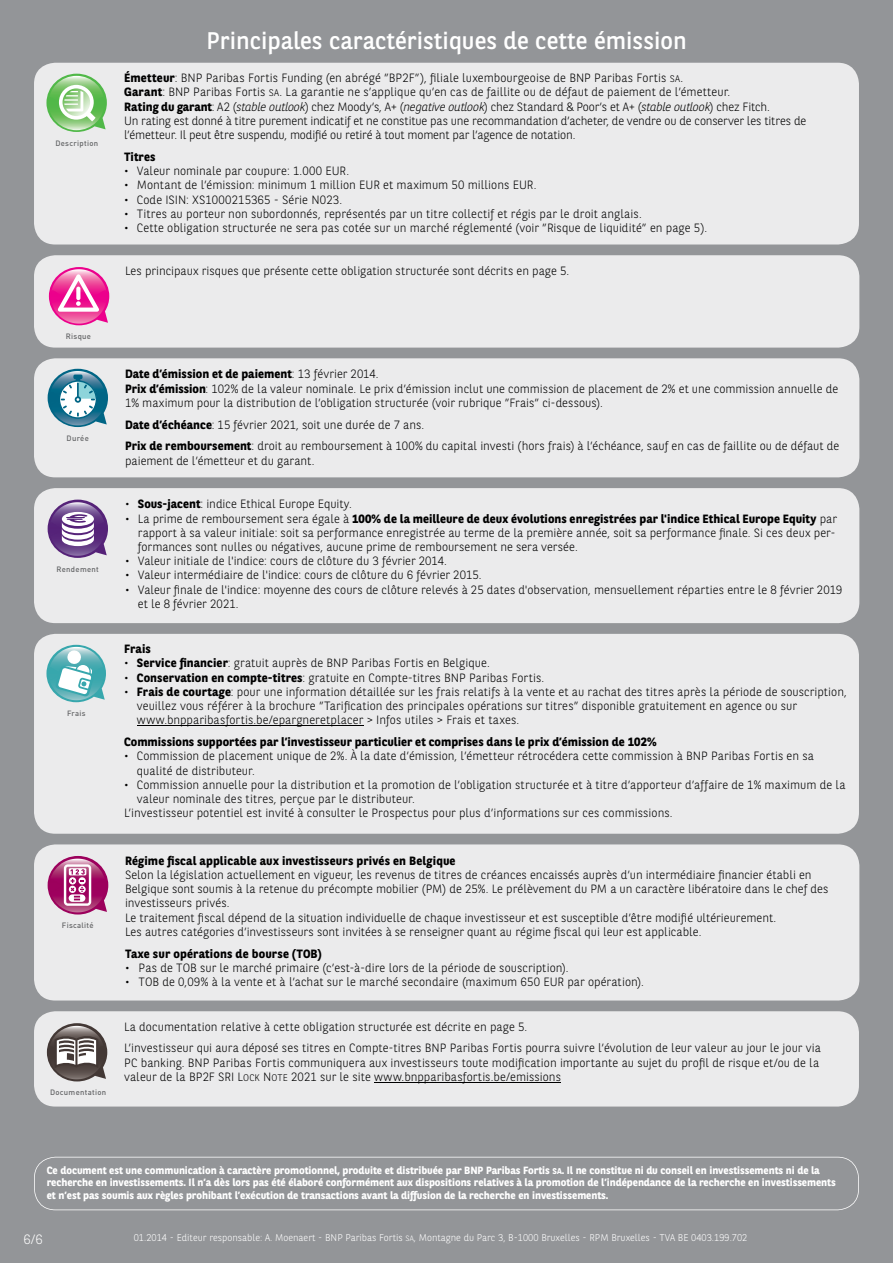
<style>
.page{position:relative;width:893px;height:1263px;background:#939598}
.page>*{position:absolute;margin:0;border:0;box-sizing:border-box;transform-origin:0 0}
.t1{font:24px "BNPP Sans";color:#fff}
.t2{font:300 13.5px "BNPP Sans";color:#fff}
.t3{font:300 12px/14.2px "BNPP Sans";letter-spacing:.005em;color:#000}
.t4{font:700 12px "BNPP Sans";letter-spacing:.01em;color:#000}
.t5{font:700 10.5px/12.8px "BNPP Sans";letter-spacing:-.005em;color:#fff}
.t6{font:300 9.75px "BNPP Sans";color:#fff}
.t7{font:500 7.65px "DIN";letter-spacing:.04em;color:#636466}
.s1{font-weight:700}
.s2{font-family:"BNPP Sans Light SC800";font-weight:400;font-size:9.6px}
.s3{font-style:italic}
.s4{font-family:"BNPP Sans Light SC800";font-weight:400}
.s5{font-family:"BNPP Sans Bold SC800";font-weight:400;font-size:8.4px}
.s6{font-family:"BNPP Sans Light SC800";font-weight:400;font-size:7.8px}
</style>
<div class="page">
<svg style="left:34px;top:1157px;width:825px;height:53px"></svg>
<div style="left:34px;top:488px;width:825px;height:135px;background:#ebebec;border-radius:21px"></div>
<svg style="left:48px;top:500px;width:60px;height:58px"></svg>
<div style="left:34px;top:358px;width:825px;height:119px;background:#ebebec;border-radius:21px"></div>
<svg style="left:48px;top:369px;width:60px;height:58px"></svg>
<div style="left:34px;top:255px;width:825px;height:93px;background:#ebebec;border-radius:21px"></div>
<svg style="left:49px;top:267px;width:60px;height:58px"></svg>
<div style="left:34px;top:844px;width:825px;height:156px;background:#ebebec;border-radius:21px"></div>
<svg style="left:48px;top:856px;width:60px;height:58px"></svg>
<div style="left:34px;top:63px;width:825px;height:181px;background:#ebebec;border-radius:21px"></div>
<svg style="left:46px;top:74px;width:61px;height:58px"></svg>
<div style="left:34px;top:634px;width:825px;height:200px;background:#ebebec;border-radius:21px"></div>
<svg style="left:46px;top:645px;width:60px;height:57px"></svg>
<hr style="left:137px;top:725px;width:226px;height:1px;background:#000">
<div style="left:34px;top:1011px;width:825px;height:95px;background:#ebebec;border-radius:21px"></div>
<svg style="left:47px;top:1023px;width:60px;height:58px"></svg>
<hr style="left:374px;top:1082px;width:187px;height:1px;background:#000">
<p class="t7" style="left:55px;top:138px;width:44px">Description</p>
<h1 class="t1" style="left:206px;top:24px;width:482px">Principales caractéristiques de cette émission</h1>
<p class="t3" style="left:124px;top:70px;width:684px"><span class="s1">Émetteur</span>: BNP Paribas Fortis Funding (en abrégé ”BP2F”), filiale luxembourgeoise de BNP Paribas Fortis <span class="s2">SA</span>.<br><span class="s1">Garant</span>: BNP Paribas Fortis <span class="s2">SA</span>. La garantie ne s’applique qu’en cas de faillite ou de défaut de paiement de l’émetteur.<br><span class="s1">Rating du garant</span>: A2 (<span class="s3">stable outlook</span>) chez Moody’s, A+ (<span class="s3">negative outlook</span>) chez Standard &amp; Poor’s et A+ (<span class="s3">stable outlook</span>) chez Fitch.<br>Un rating est donné à titre purement indicatif et ne constitue pas une recommandation d’acheter, de vendre ou de conserver les titres de l’émetteur. Il peut être suspendu, modifié ou retiré à tout moment par l’agence de notation.</p>
<p class="t4" style="left:124px;top:148px;width:33px">Titres</p>
<p class="t3" style="left:124px;top:163px;width:227px">• Valeur nominale par coupure: 1.000 EUR.</p>
<p class="t3" style="left:124px;top:177px;width:414px">• Montant de l’émission: minimum 1 million EUR et maximum 50 millions EUR.</p>
<p class="t3" style="left:124px;top:192px;width:220px">• Code ISIN: XS1000215365 - Série N023.</p>
<p class="t3" style="left:124px;top:206px;width:519px">• Titres au porteur non subordonnés, représentés par un titre collectif et régis par le droit anglais.</p>
<p class="t3" style="left:124px;top:220px;width:584px">• Cette obligation structurée ne sera pas cotée sur un marché réglementé (voir ”Risque de liquidité” en page 5).</p>
<p class="t3" style="left:125px;top:263px;width:446px">Les principaux risques que présente cette obligation structurée sont décrits en page 5.</p>
<p class="t7" style="left:66px;top:332px;width:27px">Risque</p>
<p class="t7" style="left:67px;top:433px;width:24px">Durée</p>
<p class="t7" style="left:56px;top:564px;width:44px">Rendement</p>
<p class="t7" style="left:67px;top:708px;width:20px">Frais</p>
<p class="t7" style="left:62px;top:920px;width:33px">Fiscalité</p>
<p class="t7" style="left:50px;top:1088px;width:58px">Documentation</p>
<p class="t3" style="left:125px;top:367px;width:715px"><span class="s1">Date d’émission et de paiement</span>: 13 février 2014.<br><span class="s1">Prix d’émission</span>: 102% de la valeur nominale. Le prix d’émission inclut une commission de placement de 2% et une commission annuelle de<br>1% maximum pour la distribution de l’obligation structurée (voir rubrique ”Frais” ci-dessous).</p>
<p class="t3" style="left:125px;top:413px;width:716px;line-height:21.8px"><span class="s1">Date d’échéance</span>: 15 février 2021, soit une durée de 7 ans.<br><span class="s1">Prix de remboursement</span>: droit au remboursement à 100% du capital investi (hors frais) à l’échéance, sauf en cas de faillite ou de défaut de</p>
<p class="t3" style="left:125px;top:453px;width:191px">paiement de l’émetteur et du garant.</p>
<p class="t3" style="left:125px;top:496px;width:228px">• <span class="s1">Sous-jacent</span>: indice Ethical Europe Equity.</p>
<p class="t3" style="left:138px;top:511px;width:701px;text-indent:-13px">• La prime de remboursement sera égale à <span class="s1">100% de la meilleure de deux évolutions enregistrées par l'indice Ethical Europe Equity</span> par rapport à sa valeur initiale: soit sa performance enregistrée au terme de la première année, soit sa performance finale. Si ces deux per&shy;formances sont nulles ou négatives, aucune prime de remboursement ne sera versée.</p>
<p class="t3" style="left:125px;top:553px;width:323px">• Valeur initiale de l'indice: cours de clôture du 3 février 2014.</p>
<p class="t3" style="left:125px;top:568px;width:358px">• Valeur intermédiaire de l'indice: cours de clôture du 6 février 2015.</p>
<p class="t3" style="left:138px;top:582px;width:706px;text-indent:-13px">• Valeur finale de l'indice: moyenne des cours de clôture relevés à 25 dates d'observation, mensuellement réparties entre le 8 février 2019 et le 8 février 2021.</p>
<p class="t4" style="left:124px;top:641px;width:28px">Frais</p>
<p class="t3" style="left:124px;top:655px;width:367px">• <span class="s1">Service financier</span>: gratuit auprès de BNP Paribas Fortis en Belgique.</p>
<p class="t3" style="left:124px;top:670px;width:422px">• <span class="s1">Conservation en compte-titres</span>: gratuite en Compte-titres BNP Paribas Fortis.</p>
<p class="t3" style="left:137px;top:684px;width:711px;text-indent:-13px">• <span class="s1">Frais de courtage</span>: pour une information détaillée sur les frais relatifs à la vente et au rachat des titres après la période de souscription, veuillez vous référer à la brochure ”Tarification des principales opérations sur titres” disponible gratuitement en agence ou sur www.bnpparibasfortis.be/epargneretplacer &gt; Infos utiles &gt; Frais et taxes.</p>
<p class="t4" style="left:124px;top:734px;width:534px">Commissions supportées par l’investisseur particulier et comprises dans le prix d’émission de 102%</p>
<p class="t3" style="left:137px;top:748px;width:679px;text-indent:-13px">• Commission de placement unique de 2%. À la date d’émission, l’émetteur rétrocédera cette commission à BNP Paribas Fortis en sa qualité de distributeur.</p>
<p class="t3" style="left:124px;top:777px;width:723px">• Commission annuelle pour la distribution et la promotion de l’obligation structurée et à titre d’apporteur d’affaire de 1% maximum de la</p>
<p class="t3" style="left:137px;top:791px;width:279px">valeur nominale des titres, perçue par le distributeur.</p>
<p class="t3" style="left:124px;top:805px;width:550px">L’investisseur potentiel est invité à consulter le Prospectus pour plus d’informations sur ces commissions.</p>
<p class="t4" style="left:125px;top:852px;width:332px">Régime fiscal applicable aux investisseurs privés en Belgique</p>
<p class="t3" style="left:125px;top:867px;width:705px">Selon la législation actuellement en vigueur, les revenus de titres de créances encaissés auprès d’un intermédiaire financier établi en Belgique sont soumis à la retenue du précompte mobilier (PM) de 25%. Le prélèvement du PM a un caractère libératoire dans le chef des investisseurs privés.<br>Le traitement fiscal dépend de la situation individuelle de chaque investisseur et est susceptible d’être modifié ultérieurement.<br>Les autres catégories d’investisseurs sont invitées à se renseigner quant au régime fiscal qui leur est applicable.</p>
<p class="t4" style="left:125px;top:945px;width:198px">Taxe sur opérations de bourse (TOB)</p>
<p class="t3" style="left:125px;top:960px;width:445px">• Pas de TOB sur le marché primaire (c’est-à-dire lors de la période de souscription).</p>
<p class="t3" style="left:125px;top:974px;width:520px">• TOB de 0,09% à la vente et à l’achat sur le marché secondaire (maximum 650 EUR par opération).</p>
<p class="t3" style="left:124px;top:1015px;width:698px;line-height:21.8px">La documentation relative à cette obligation structurée est décrite en page 5.<br>L’investisseur qui aura déposé ses titres en Compte-titres BNP Paribas Fortis pourra suivre l’évolution de leur valeur au jour le jour via</p>
<p class="t3" style="left:124px;top:1055px;width:697px">PC banking. BNP Paribas Fortis communiquera aux investisseurs toute modification importante au sujet du profil de risque et/ou de la valeur de la BP2F SRI <span class="s4">L</span><span class="s2">OCK</span> <span class="s4">N</span><span class="s2">OTE</span> 2021 sur le site www.bnpparibasfortis.be/emissions</p>
<p class="t5" style="left:47px;top:1163px;width:790px">Ce document est une communication à caractère promotionnel, produite et distribuée par BNP Paribas Fortis <span class="s5">SA</span>. Il ne constitue ni du conseil en investissements ni de la recherche en investissements. Il n’a dès lors pas été élaboré conformément aux dispositions relatives à la promotion de l’indépendance de la recherche en investissements et n’est pas soumis aux règles prohibant l’exécution de transactions avant la diffusion de la recherche en investissements.</p>
<p class="t2" style="left:24px;top:1230px;width:20px">6/6</p>
<p class="t6" style="left:134px;top:1230px;width:615px">01.2014 - Editeur responsable: A. Moenaert - BNP Paribas Fortis <span class="s6">SA</span>, Montagne du Parc 3, B-1000 Bruxelles - RPM Bruxelles - TVA BE 0403.199.702</p>
</div>
